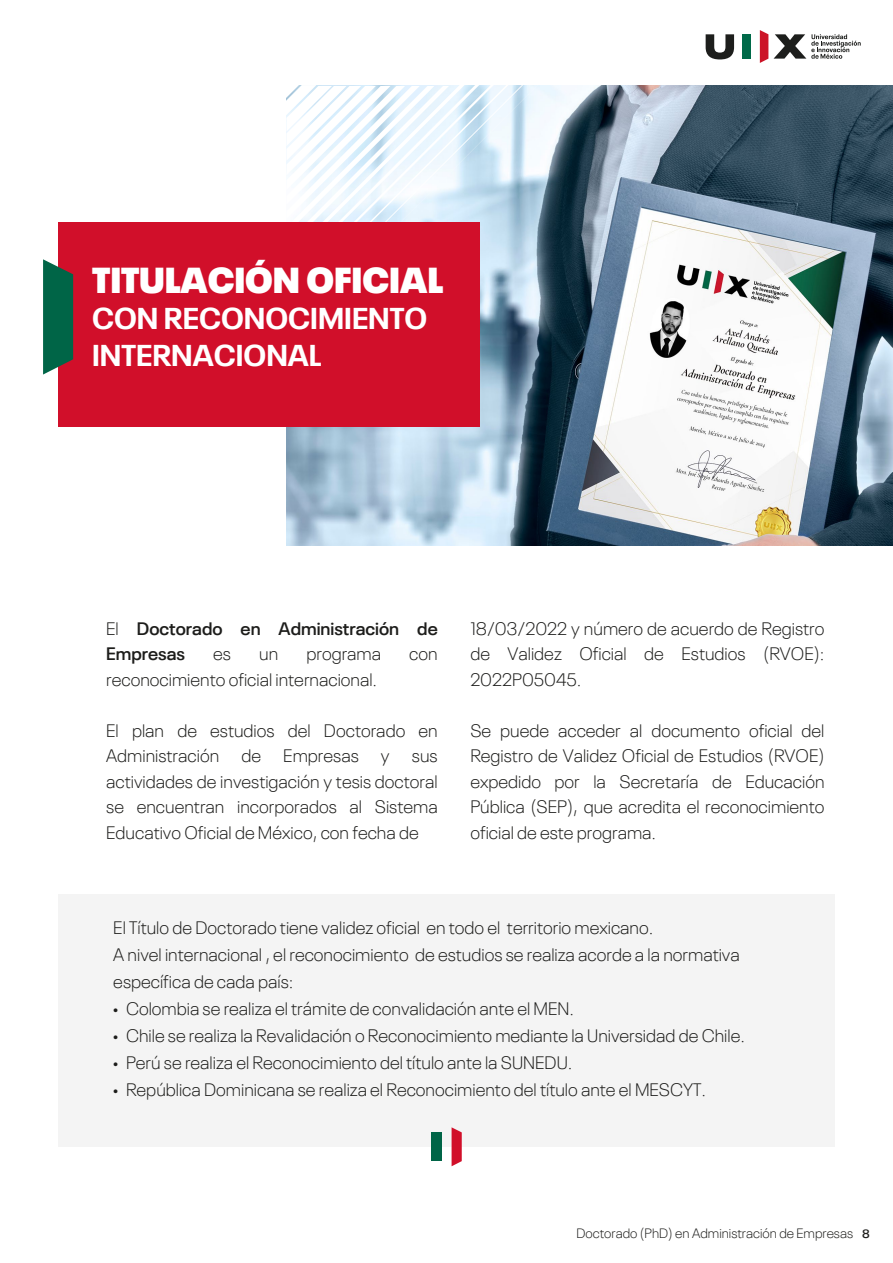
<style>
.page{position:relative;width:893px;height:1263px;background:#fff}
.page>*{position:absolute;margin:0;border:0;box-sizing:border-box;transform-origin:0 0}
.t1{font:900 36px "Neue Plak";color:#fff}
.t2{font:700 30px/36.8px "Neue Plak";color:#fff}
.t3{font:300 18px/25.5px "Neue Plak";color:#1d1d1b;text-align:justify}
.t4{font:600 18px/25.5px "Neue Plak";color:#1d1d1b}
.t5{font:300 13.5px "Neue Plak";color:#1d1d1b}
.s1{font-weight:300}
.s2{font-family:"Myriad Pro";font-weight:400}
.s3{font-weight:600;font-size:12px}
</style>
<div class="page">
<svg style="left:706px;top:34px;width:28px;height:25px"></svg>
<div style="left:743px;top:34px;width:8px;height:25px;background:#006a49"></div>
<svg style="left:760px;top:30px;width:8px;height:33px"></svg>
<svg style="left:774px;top:34px;width:87px;height:25px"></svg>
<div style="left:58px;top:895px;width:777px;height:252px;background:#f4f4f4"></div>
<div style="left:431px;top:1132px;width:10px;height:29px;background:#006547"></div>
<svg style="left:452px;top:1127px;width:10px;height:39px"></svg>
<img style="left:286px;top:86px;width:607px;height:459px">
<svg style="left:286px;top:86px;width:298px;height:252px"></svg>
<div style="left:58px;top:222px;width:422px;height:205px;background:#d10f2a"></div>
<svg style="left:43px;top:259px;width:30px;height:116px;background:#1e624b"></svg>
<h1 class="t1" style="left:92px;top:250px;width:353px">TITULACIÓN OFICIAL</h1>
<h2 class="t2" style="left:92px;top:297px;width:337px">CON RECONOCIMIENTO<br>INTERNACIONAL</h2>
<p class="t4" style="left:106px;top:614px;width:333px"><span class="s1">El</span> Doctorado en Administración de<br>Empresas</p>
<p class="t3" style="left:213px;top:640px;width:19px">es</p>
<p class="t3" style="left:259px;top:640px;width:21px">un</p>
<p class="t3" style="left:306px;top:640px;width:76px">programa</p>
<p class="t3" style="left:409px;top:640px;width:30px">con</p>
<p class="t3" style="left:106px;top:665px;width:273px">reconocimiento oficial internacional.</p>
<p class="t3" style="left:106px;top:716px;width:333px">El plan de estudios del Doctorado en Administración de Empresas y sus actividades de investigación y tesis doctoral se encuentran incorporados al Sistema Educativo Oficial de México, con fecha de</p>
<p class="t3" style="left:470px;top:614px;width:356px">18/03/2022 y número de acuerdo de Registro de Validez Oficial de Estudios (RVOE):<br>2022P05045.</p>
<p class="t3" style="left:470px;top:716px;width:356px">Se puede acceder al documento oficial del Registro de Validez Oficial de Estudios (RVOE) expedido por la Secretaría de Educación Pública (SEP), que acredita el reconocimiento oficial de este programa.</p>
<p class="t3" style="left:113px;top:913px;width:628px;line-height:27px;text-align:left">El Título de Doctorado tiene validez oficial en todo el territorio mexicano.<br>A nivel internacional , el reconocimiento de estudios se realiza acorde a la normativa específica de cada país:</p>
<p class="t3" style="left:113px;top:994px;width:462px"><span class="s2">•</span> Colombia se realiza el trámite de convalidación ante el MEN.</p>
<p class="t3" style="left:113px;top:1021px;width:633px"><span class="s2">•</span> Chile se realiza la Revalidación o Reconocimiento mediante la Universidad de Chile.</p>
<p class="t3" style="left:113px;top:1048px;width:461px"><span class="s2">•</span> Perú se realiza el Reconocimiento del título ante la SUNEDU.</p>
<p class="t3" style="left:113px;top:1075px;width:594px"><span class="s2">•</span> República Dominicana se realiza el Reconocimiento del título ante el MESCYT.</p>
<p class="t5" style="left:576px;top:1223px;width:295px">Doctorado (PhD) en Administración de Empresas <span class="s3">8</span></p>
</div>
